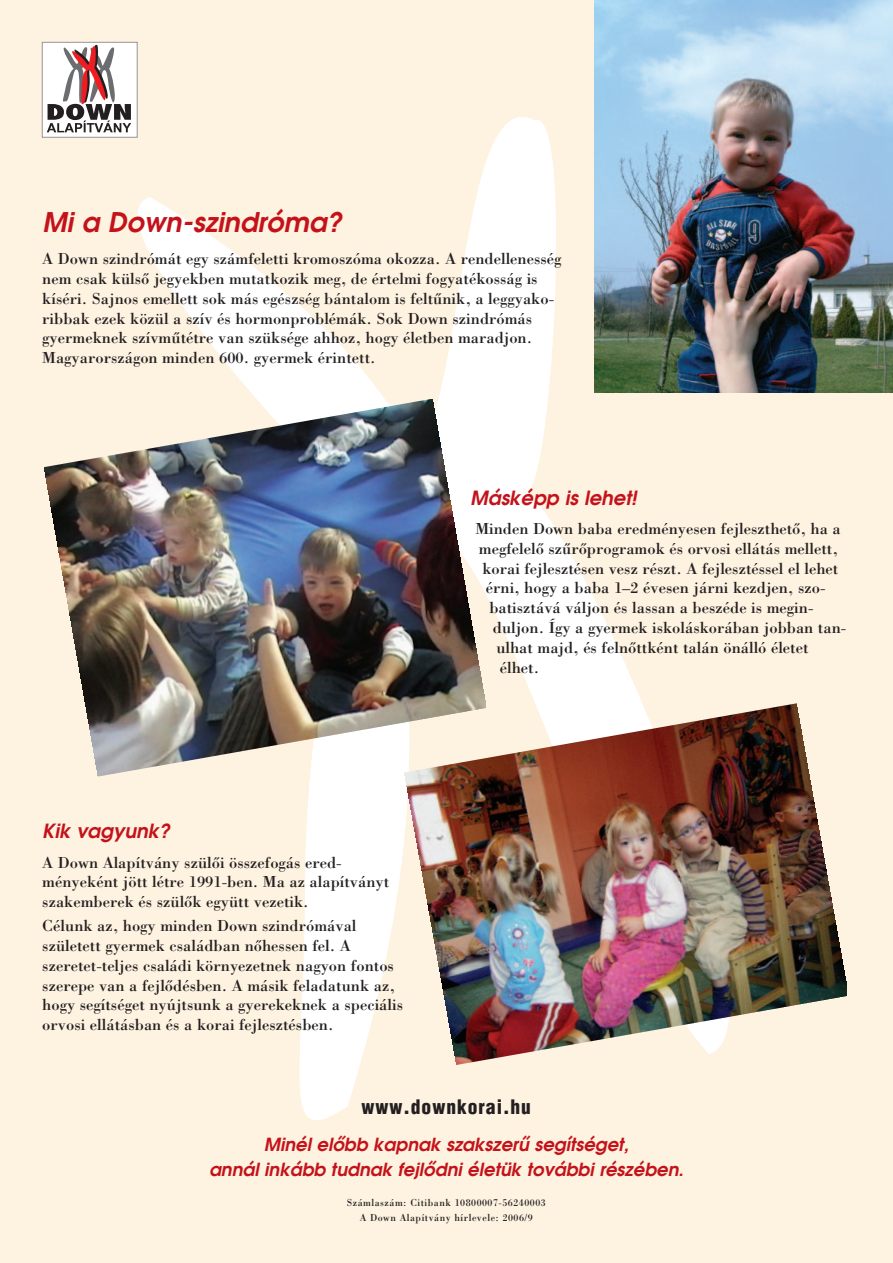
<style>
.page{position:relative;width:893px;height:1263px;background:#fef3e1}
.page>*{position:absolute;margin:0;border:0;box-sizing:border-box;transform-origin:0 0}
.t1{font:italic 27px "Avant Garde AH Demi";color:#c4121a}
.t2{font:italic 19.5px "Avant Garde AH Demi";color:#c4121a}
.t3{font:900 condensed 19.5px "Gs Helvetica";letter-spacing:.05em;color:#231f20}
.t4{font:italic 18px/25.5px "Avant Garde AH Demi";color:#c4121a;text-align:center}
.t5{font:16.5px/19.8px "Bodoni AH";color:#231f20}
.t6{font:10.5px/15px "Bodoni AH";letter-spacing:.05em;color:#231f20;text-align:center;scale:.95 1}
</style>
<div class="page">
<svg style="left:98px;top:117px;width:544px;height:1004px"></svg>
<div style="left:42px;top:42px;width:95px;height:95px;background:#fff"></div>
<div style="left:42px;top:42px;width:96px;height:96px;border:1px solid #939598"></div>
<svg style="left:47px;top:43px;width:84px;height:89px"></svg>
<img style="left:594px;top:0;width:299px;height:393px">
<img style="left:405px;top:703px;width:442px;height:362px">
<img style="left:45px;top:399px;width:441px;height:377px">
<h1 class="t1" style="left:42px;top:211px;width:301px">Mi a Down-szindróma?</h1>
<p class="t5" style="left:42px;top:250px;width:521px">A Down szindrómát egy számfeletti kromoszóma okozza. A rendellenesség nem csak külsô jegyekben mutatkozik meg, de értelmi fogyatékosság is kíséri. Sajnos emellett sok más egészség bántalom is feltûnik, a leggyako&shy;ribbak ezek közül a szív és hormonproblémák. Sok Down szindrómás gyermeknek szívmûtétre van szüksége ahhoz, hogy életben maradjon.<br>Magyarországon minden 600. gyermek érintett.</p>
<p class="t2" style="left:42px;top:823px;width:129px">Kik vagyunk?</p>
<p class="t5" style="left:42px;top:853px;width:349px">A Down Alapítvány szülôi összefogás ered&shy;ményeként jött létre 1991-ben. Ma az alapítványt szakemberek és szülôk együtt vezetik.</p>
<p class="t5" style="left:42px;top:917px;width:362px">Célunk az, hogy minden Down szindrómával született gyermek családban nôhessen fel. A szeretet-teljes családi környezetnek nagyon fontos szerepe van a fejlôdésben. A másik feladatunk az, hogy segítséget nyújtsunk a gyerekeknek a speciális orvosi ellátásban és a korai fejlesztésben.</p>
<p class="t2" style="left:470px;top:489px;width:168px">Másképp is lehet!</p>
<p class="t5" style="left:475px;top:520px;width:367px">Minden Down baba eredményesen fejleszthetô, ha a</p>
<p class="t5" style="left:479px;top:540px;width:360px">megfelelô szûrôprogramok és orvosi ellátás mellett,</p>
<p class="t5" style="left:482px;top:560px;width:358px">korai fejlesztésen vesz részt. A fejlesztéssel el lehet</p>
<p class="t5" style="left:486px;top:579px;width:341px">érni, hogy a baba 1–2 évesen járni kezdjen, szo-</p>
<p class="t5" style="left:489px;top:599px;width:326px">batisztává váljon és lassan a beszéde is megin-</p>
<p class="t5" style="left:493px;top:619px;width:355px">duljon. Így a gyermek iskoláskorában jobban tan-</p>
<p class="t5" style="left:496px;top:639px;width:314px">ulhat majd, és felnôttként talán önálló életet</p>
<p class="t5" style="left:500px;top:659px;width:41px">élhet.</p>
<p class="t3" style="left:361px;top:1099px;width:171px">www.downkorai.hu</p>
<p class="t4" style="left:209px;top:1133px;width:476px">Minél elôbb kapnak szakszerû segítséget,<br>annál inkább tudnak fejlôdni életük további részében.</p>
<p class="t6" style="left:347px;top:1196px;width:211px">Számlaszám: Citibank 10800007-56240003<br>A Down Alapítvány hírlevele: 2006/9</p>
</div>
